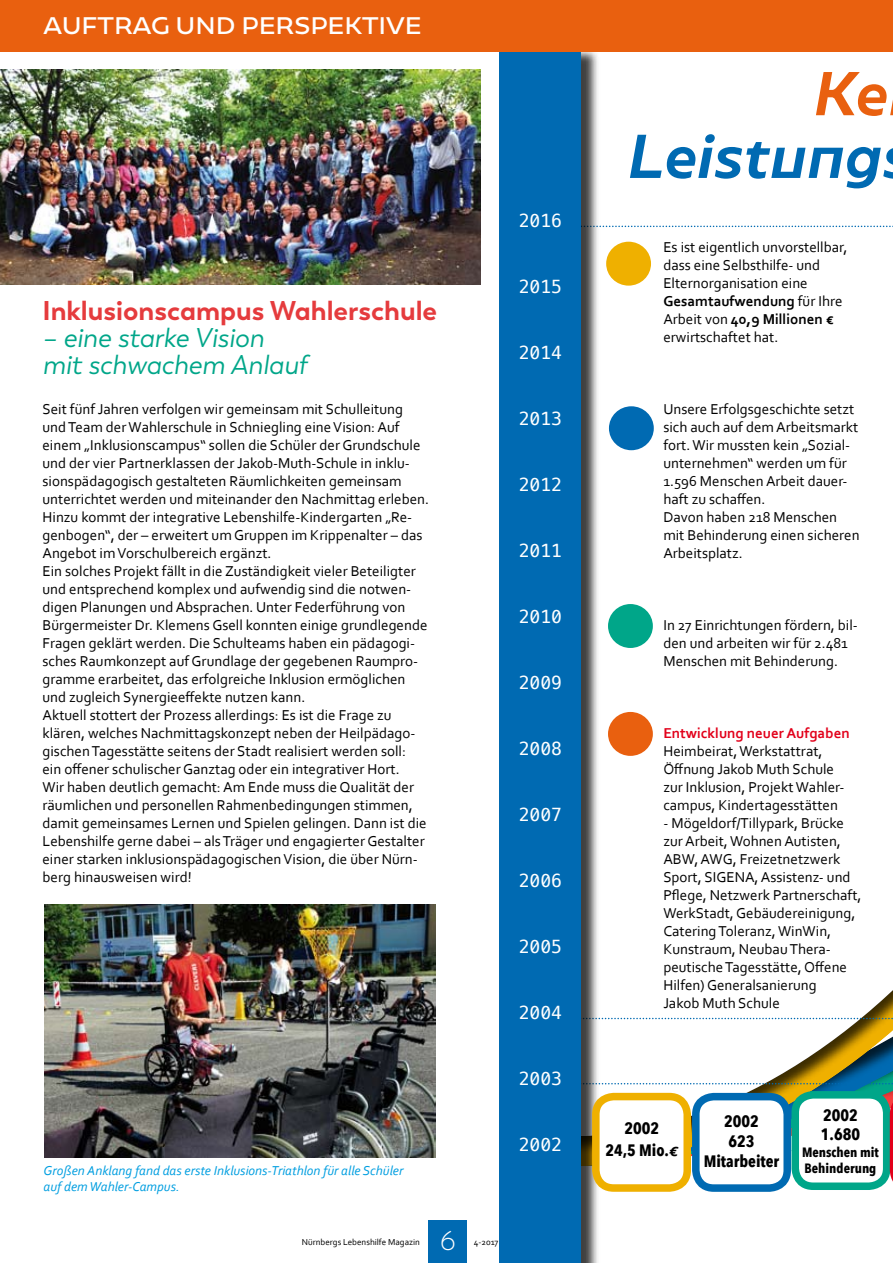
<style>
.page{position:relative;width:893px;height:1263px;background:#fff}
.page>*{position:absolute;margin:0;border:0;box-sizing:border-box;transform-origin:0 0}
.t1{font:italic 500 54px "Caprina";color:#006ab2}
.t2{font:italic 500 54px "Caprina";color:#e9600f}
.t3{font:italic 27px/27px "Trenda";color:#00a689}
.t4{font:700 27px "Trenda";color:#e53b3d}
.t5{font:300 27px "Trenda";color:#fff}
.t6{font:21px "Caprina";color:#fff}
.t7{font:18px "Menlo";color:#fff}
.t8{font:700 16.5px/19.8px "Avenir Next Condensed";color:#000;text-align:center}
.t9{font:15px/18px "Corbel";color:#000}
.t10{font:700 15px "Corbel";color:#e2001a}
.t11{font:italic 13.5px/16.2px "Corbel";color:#009ee0}
.t12{font:700 13.5px/16.2px "Avenir Next Condensed";color:#000}
.t13{font:9px "Corbel";color:#000}
.s1{font-weight:700}
.s2{font-family:"Corbel";font-style:italic;font-size:18px}
</style>
<div class="page">
<div style="left:428px;top:1220px;width:39px;height:43px;background:#006ab2"></div>
<div style="left:564px;top:211px;width:329px;height:955px;background:#000;opacity:.75"></div>
<svg style="left:606px;top:1083px;width:287px;height:1px"></svg>
<svg style="left:606px;top:1018px;width:287px;height:1px"></svg>
<div style="left:531px;top:261px;width:362px;height:728px;background:#fff"></div>
<svg style="left:606px;top:226px;width:287px;height:1px"></svg>
<div style="left:502px;top:47px;width:104px;height:1216px;background:#000;opacity:.75"></div>
<div style="left:500px;top:45px;width:81px;height:1218px;background:#006ab2"></div>
<div style="left:0;top:0;width:893px;height:51px;background:#e9600f"></div>
<div style="left:606px;top:242px;width:45px;height:44px;background:#efb000;border-radius:50%"></div>
<div style="left:609px;top:406px;width:45px;height:44px;background:#006ab2;border-radius:50%"></div>
<div style="left:608px;top:604px;width:45px;height:44px;background:#00a689;border-radius:50%"></div>
<div style="left:608px;top:712px;width:45px;height:44px;background:#e9600f;border-radius:50%"></div>
<img style="left:0;top:69px;width:480px;height:216px">
<img style="left:45px;top:904px;width:391px;height:254px">
<svg style="left:581px;top:1093px;width:312px;height:99px"></svg>
<h3 class="t6" style="left:44px;top:11px;width:19px">AUFTRA</h3>
<h3 class="t6" style="left:151px;top:11px;width:45px">G UND</h3>
<h3 class="t6" style="left:241px;top:11px;width:35px">PERS</h3>
<h3 class="t6" style="left:310px;top:11px;width:35px">PEKT</h3>
<h3 class="t6" style="left:378px;top:11px;width:41px">IVE</h3>
<h2 class="t4" style="left:43px;top:293px;width:396px">Inklusionscampus Wahlerschule</h2>
<h2 class="t3" style="left:43px;top:324px;width:266px">– eine starke Vision mit schwachem Anlauf</h2>
<p class="t9" style="left:43px;top:400px;width:388px">Seit fünf Jahren verfolgen wir gemeinsam mit Schulleitung und Team der Wahlerschule in Schniegling eine Vision: Auf einem „Inklusionscampus“ sollen die Schüler der Grundschule und der vier Partnerklassen der Jakob-Muth-Schule in inklu&shy;sionspädagogisch gestalteten Räumlichkeiten gemeinsam unterrichtet werden und miteinander den Nachmittag erleben.<br>Hinzu kommt der integrative Lebenshilfe-Kindergarten „Re&shy;genbogen“, der – erweitert um Gruppen im Krippenalter – das Angebot im Vorschulbereich ergänzt.<br>Ein solches Projekt fällt in die Zuständigkeit vieler Beteiligter und entsprechend komplex und aufwendig sind die notwen&shy;digen Planungen und Absprachen. Unter Federführung von Bürgermeister Dr. Klemens Gsell konnten einige grundlegende Fragen geklärt werden. Die Schulteams haben ein pädagogi&shy;sches Raumkonzept auf Grundlage der gegebenen Raumpro&shy;gramme erarbeitet, das erfolgreiche Inklusion ermöglichen und zugleich Synergieeffekte nutzen kann.<br>Aktuell stottert der Prozess allerdings: Es ist die Frage zu klären, welches Nachmittagskonzept neben der Heilpädago&shy;gischen Tagesstätte seitens der Stadt realisiert werden soll:<br>ein offener schulischer Ganztag oder ein integrativer Hort.<br>Wir haben deutlich gemacht: Am Ende muss die Qualität der räumlichen und personellen Rahmenbedingungen stimmen, damit gemeinsames Lernen und Spielen gelingen. Dann ist die Lebenshilfe gerne dabei – als Träger und engagierter Gestalter einer starken inklusionspädagogischen Vision, die über Nürn&shy;berg hinausweisen wird!</p>
<p class="t11" style="left:44px;top:1162px;width:361px">Großen Anklang fand das erste Inklusions-Triathlon für alle Schüler auf dem Wahler-Campus.</p>
<h2 class="t5" style="left:440px;top:1225px;width:17px">6</h2>
<p class="t13" style="left:302px;top:1236px;width:120px">Nürnbergs Lebenshilfe Magazin</p>
<p class="t13" style="left:474px;top:1236px;width:26px">4-2017</p>
<p class="t7" style="left:519px;top:208px;width:45px">2016</p>
<p class="t7" style="left:519px;top:274px;width:45px">2015</p>
<p class="t7" style="left:519px;top:340px;width:45px">2014</p>
<p class="t7" style="left:519px;top:406px;width:45px">2013</p>
<p class="t7" style="left:519px;top:472px;width:45px">2012</p>
<p class="t7" style="left:519px;top:538px;width:45px">2011</p>
<p class="t7" style="left:519px;top:604px;width:45px">2010</p>
<p class="t7" style="left:519px;top:670px;width:45px">2009</p>
<p class="t7" style="left:519px;top:736px;width:45px">2008</p>
<p class="t7" style="left:519px;top:802px;width:45px">2007</p>
<p class="t7" style="left:519px;top:868px;width:45px">2006</p>
<p class="t7" style="left:519px;top:934px;width:45px">2005</p>
<p class="t7" style="left:519px;top:1000px;width:45px">2004</p>
<p class="t7" style="left:519px;top:1066px;width:45px">2003</p>
<p class="t7" style="left:519px;top:1132px;width:45px">2002</p>
<h1 class="t2" style="left:813px;top:55px;width:77px">Ke</h1>
<h1 class="t1" style="left:627px;top:118px;width:257px">Leistung</h1>
<p class="t9" style="left:663px;top:238px;width:186px">Es ist eigentlich unvorstellbar, dass eine Selbsthilfe- und<br>Elternorganisation eine<br><span class="s1">Gesamtaufwendung</span> für Ihre<br>Arbeit von <span class="s1">40,9 Millionen € </span>erwirtschaftet hat.</p>
<p class="t9" style="left:663px;top:400px;width:198px">Unsere Erfolgsgeschichte setzt sich auch auf dem Arbeitsmarkt fort. Wir mussten kein „Sozial&shy;unternehmen“ werden um für<br>1.596 Menschen Arbeit dauer&shy;haft zu schaffen.<br>Davon haben 218 Menschen mit Behinderung einen sicheren<br>Arbeitsplatz.</p>
<p class="t9" style="left:663px;top:616px;width:196px">In 27 Einrichtungen fördern, bil&shy;den und arbeiten wir für 2.481<br>Menschen mit Behinderung.</p>
<p class="t10" style="left:663px;top:724px;width:188px">Entwicklung neuer Aufgaben</p>
<p class="t9" style="left:663px;top:742px;width:183px">Heimbeirat, Werkstattrat,<br>Öffnung Jakob Muth Schule zur Inklusion, Projekt Wahler&shy;campus, Kindertagesstätten</p>
<p class="t9" style="left:663px;top:814px;width:200px">- Mögeldorf/Tillypark, Brücke zur Arbeit, Wohnen Autisten,<br>ABW, AWG, Freizetnetzwerk<br>Sport, SIGENA, Assistenz- und<br>Pflege, Netzwerk Partnerschaft,<br>WerkStadt, Gebäudereinigung,<br>Catering Toleranz, WinWin,<br>Kunstraum, Neubau Thera&shy;peutische Tagesstätte, Offene<br>Hilfen) Generalsanierung<br>Jakob Muth Schule</p>
<p class="t8" style="left:605px;top:1117px;width:74px;line-height:21.6px">2002<br>24,5 Mio.<span class="s2">€</span></p>
<p class="t8" style="left:704px;top:1111px;width:77px">2002<br>623<br>Mitarbeiter</p>
<p class="t8" style="left:821px;top:1105px;width:41px;text-align:left">2002<br>1.680</p>
<p class="t12" style="left:802px;top:1143px;width:78px">Menschen mit<br>Behinderung</p>
</div>
